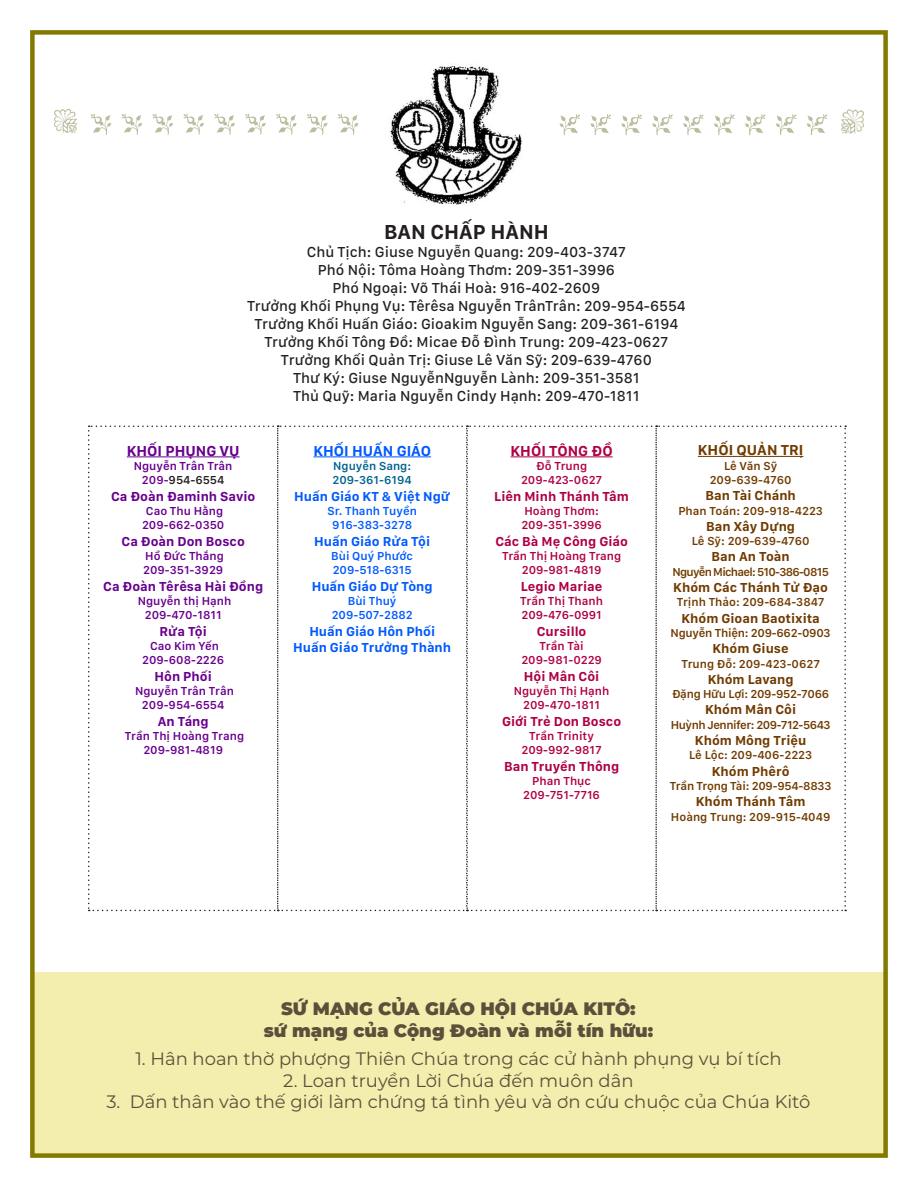
<style>
.page{position:relative;width:918px;height:1188px;background:#fff}
.page>*{position:absolute;margin:0;border:0;box-sizing:border-box;transform-origin:0 0}
.t1{font:700 21px "San Francisco Text";color:#231f20}
.t2{font:18px "Montserrat";color:#5a503b}
.t3{font:900 18px "Montserrat";color:#5a503b}
.t4{font:500 15px "San Francisco Text";color:#231f20}
.topic_3{font:700 15px "San Francisco Text";color:#005aff}
.topic_3-2{font:700 15px "San Francisco Text";color:#69008f}
.topic_3-3{font:700 15px "San Francisco Text";color:#703b00}
.topic_3-4{font:700 15px "San Francisco Text";color:#af0046}
.topic_3-5{font:700 13.5px "San Francisco Text";color:#703b00}
.topic_3-6{font:700 13.5px "San Francisco Text";color:#af0046}
.topic_3-7{font:700 13.5px "San Francisco Text";color:#005aff}
.topic_3-8{font:700 13.5px "San Francisco Text";color:#69008f}
.text_3{font:600 12px "San Francisco Text";color:#af0046}
.ten_dienthoai{font:600 12px "San Francisco Text";color:#703b00}
.topic_2{font:600 12px "San Francisco Text";color:#69008f}
.ten_dienthoai-2{font:600 12px "San Francisco Text";letter-spacing:-.02em;color:#703b00}
.text_3-2{font:600 12px "San Francisco Text";color:#69008f}
.text_3-3{font:600 12px "San Francisco Text";color:#005aff}
.ten_dienthoai-3{font:600 12px "San Francisco Text";letter-spacing:-.06em;color:#703b00}
.ten_dienthoai-4{font:600 12px "San Francisco Text";letter-spacing:-.04em;color:#703b00}
.t5{font:600 12px "San Francisco Text";color:#00628e}
.text_3-4{font:600 12px "San Francisco Text";color:#703b00}
.text_3-5{font:600 12px "San Francisco Text";color:#231f20}
.s1{color:#69008f}
</style>
<div class="page">
<div style="left:30px;top:972px;width:856px;height:184px;background:#f4eeae"></div>
<img style="left:390px;top:66px;width:132px;height:139px">
<svg style="left:54px;top:109px;width:304px;height:26px"></svg>
<svg style="left:560px;top:109px;width:304px;height:26px"></svg>
<div style="left:30px;top:30px;width:858px;height:1128px;border:4px solid #837a00"></div>
<svg style="left:88px;top:426px;width:758px;height:485px"></svg>
<p class="t1" style="left:384px;top:219px;width:166px">BAN CHẤP HÀNH</p>
<p class="t4" style="left:307px;top:243px;width:321px">Chủ Tịch: Giuse Nguyễn Quang: 209-403-3747</p>
<p class="t4" style="left:318px;top:261px;width:298px">Phó Nội: Tôma Hoàng Thơm: 209-351-3996</p>
<p class="t4" style="left:333px;top:279px;width:269px">Phó Ngoại: Võ Thái Hoà: 916-402-2609</p>
<p class="t4" style="left:247px;top:297px;width:440px">Trưởng Khối Phụng Vụ: Têrêsa Nguyễn TrânTrân: 209-954-6554</p>
<p class="t4" style="left:254px;top:315px;width:425px">Trưởng Khối Huấn Giáo: Gioakim Nguyễn Sang: 209-361-6194</p>
<p class="t4" style="left:264px;top:333px;width:405px">Trưởng Khối Tông Đồ: Micae Đỗ Đình Trung: 209-423-0627</p>
<p class="t4" style="left:281px;top:351px;width:372px">Trưởng Khối Quản Trị: Giuse Lê Văn Sỹ: 209-639-4760</p>
<p class="t4" style="left:293px;top:369px;width:348px">Thư Ký: Giuse NguyễnNguyễn Lành: 209-351-3581</p>
<p class="t4" style="left:293px;top:387px;width:348px">Thủ Quỹ: Maria Nguyễn Cindy Hạnh: 209-470-1811</p>
<p class="topic_3-2" style="left:127px;top:441px;width:114px">KHỐI PHỤNG VỤ</p>
<p class="text_3-2" style="left:134px;top:458px;width:100px">Nguyễn Trân Trân</p>
<p class="text_3-5" style="left:142px;top:473px;width:84px"><span class="s1">209-</span>954-6554</p>
<p class="topic_3-8" style="left:111px;top:487px;width:146px">Ca Đoàn Đaminh Savio</p>
<p class="topic_2" style="left:146px;top:503px;width:79px">Cao Thu Hằng</p>
<p class="topic_2" style="left:142px;top:518px;width:84px">209-662-0350</p>
<p class="topic_3-8" style="left:122px;top:532px;width:125px">Ca Đoàn Don Bosco</p>
<p class="topic_2" style="left:145px;top:548px;width:80px">Hồ Đức Thắng</p>
<p class="topic_2" style="left:143px;top:563px;width:82px">209-351-3929</p>
<p class="topic_3-8" style="left:103px;top:577px;width:162px">Ca Đoàn Têrêsa Hài Đồng</p>
<p class="topic_2" style="left:138px;top:593px;width:95px">Nguyễn thị Hạnh</p>
<p class="topic_2" style="left:145px;top:608px;width:78px">209-470-1811</p>
<p class="topic_3-8" style="left:159px;top:622px;width:49px">Rửa Tội</p>
<p class="topic_2" style="left:150px;top:638px;width:70px">Cao Kim Yến</p>
<p class="topic_2" style="left:142px;top:653px;width:83px">209-608-2226</p>
<p class="topic_3-8" style="left:155px;top:667px;width:59px">Hôn Phối</p>
<p class="text_3-2" style="left:135px;top:683px;width:100px">Nguyễn Trân Trân</p>
<p class="text_3-2" style="left:142px;top:698px;width:84px">209-954-6554</p>
<p class="topic_3-8" style="left:158px;top:712px;width:53px">An Táng</p>
<p class="text_3-2" style="left:125px;top:728px;width:121px">Trần Thị Hoàng Trang</p>
<p class="text_3-2" style="left:143px;top:743px;width:81px">209-981-4819</p>
<p class="topic_3" style="left:313px;top:441px;width:119px">KHỐI HUẤN GIÁO</p>
<p class="t5" style="left:333px;top:458px;width:79px">Nguyễn Sang:</p>
<p class="t5" style="left:333px;top:473px;width:81px">209-361-6194</p>
<p class="topic_3-7" style="left:294px;top:487px;width:157px">Huấn Giáo KT &amp; Việt Ngữ</p>
<p class="text_3-3" style="left:327px;top:503px;width:91px">Sr. Thanh Tuyền</p>
<p class="text_3-3" style="left:332px;top:518px;width:81px">916-383-3278</p>
<p class="topic_3-7" style="left:314px;top:532px;width:117px">Huấn Giáo Rửa Tội</p>
<p class="text_3-3" style="left:331px;top:548px;width:83px">Bùi Quý Phước</p>
<p class="text_3-3" style="left:333px;top:563px;width:81px">209-518-6315</p>
<p class="topic_3-7" style="left:312px;top:577px;width:122px">Huấn Giáo Dự Tòng</p>
<p class="text_3-3" style="left:348px;top:593px;width:50px">Bùi Thuý</p>
<p class="text_3-3" style="left:332px;top:608px;width:83px">209-507-2882</p>
<p class="topic_3-7" style="left:309px;top:622px;width:127px">Huấn Giáo Hôn Phối</p>
<p class="topic_3-7" style="left:293px;top:639px;width:160px">Huấn Giáo Trưởng Thành</p>
<p class="topic_3-4" style="left:511px;top:441px;width:104px">KHỐI TÔNG ĐỒ</p>
<p class="text_3" style="left:536px;top:458px;width:52px">Đỗ Trung</p>
<p class="text_3" style="left:521px;top:473px;width:83px">209-423-0627</p>
<p class="topic_3-6" style="left:494px;top:487px;width:136px">Liên Minh Thánh Tâm</p>
<p class="text_3" style="left:524px;top:503px;width:76px">Hoàng Thơm:</p>
<p class="text_3" style="left:521px;top:518px;width:82px">209-351-3996</p>
<p class="topic_3-6" style="left:495px;top:532px;width:134px">Các Bà Mẹ Công Giáo</p>
<p class="text_3" style="left:502px;top:548px;width:121px">Trần Thị Hoàng Trang</p>
<p class="text_3" style="left:522px;top:563px;width:81px">209-981-4819</p>
<p class="topic_3-6" style="left:521px;top:577px;width:83px">Legio Mariae</p>
<p class="text_3" style="left:520px;top:593px;width:84px">Trần Thị Thanh</p>
<p class="text_3" style="left:521px;top:608px;width:82px">209-476-0991</p>
<p class="topic_3-6" style="left:537px;top:622px;width:51px">Cursillo</p>
<p class="text_3" style="left:540px;top:638px;width:46px">Trần Tài</p>
<p class="text_3" style="left:521px;top:653px;width:82px">209-981-0229</p>
<p class="topic_3-6" style="left:524px;top:667px;width:77px">Hội Mân Côi</p>
<p class="text_3" style="left:514px;top:683px;width:97px">Nguyễn Thị Hạnh</p>
<p class="text_3" style="left:523px;top:698px;width:78px">209-470-1811</p>
<p class="topic_3-6" style="left:502px;top:712px;width:121px">Giới Trẻ Don Bosco</p>
<p class="text_3" style="left:529px;top:728px;width:66px">Trần Trinity</p>
<p class="text_3" style="left:522px;top:743px;width:82px">209-992-9817</p>
<p class="topic_3-6" style="left:504px;top:757px;width:117px">Ban Truyền Thông</p>
<p class="text_3" style="left:532px;top:773px;width:60px">Phan Thục</p>
<p class="text_3" style="left:523px;top:788px;width:78px">209-751-7716</p>
<p class="topic_3-3" style="left:698px;top:441px;width:107px">KHỐI QUẢN TRỊ</p>
<p class="text_3-4" style="left:724px;top:458px;width:55px">Lê Văn Sỹ</p>
<p class="text_3-4" style="left:710px;top:472px;width:83px">209-639-4760</p>
<p class="topic_3-5" style="left:705px;top:487px;width:92px">Ban Tài Chánh</p>
<p class="ten_dienthoai" style="left:678px;top:503px;width:146px">Phan Toán: 209-918-4223</p>
<p class="topic_3-5" style="left:706px;top:518px;width:90px">Ban Xây Dựng</p>
<p class="ten_dienthoai" style="left:692px;top:534px;width:119px">Lê Sỹ: 209-639-4760</p>
<p class="topic_3-5" style="left:712px;top:548px;width:80px">Ban An Toàn</p>
<p class="ten_dienthoai-3" style="left:672px;top:564px;width:158px">Nguyễn Michael: 510-386-0815</p>
<p class="topic_3-5" style="left:673px;top:579px;width:156px">Khóm Các Thánh Tử Đạo</p>
<p class="ten_dienthoai" style="left:677px;top:595px;width:149px">Trịnh Thảo: 209-684-3847</p>
<p class="topic_3-5" style="left:681px;top:609px;width:140px">Khóm Gioan Baotixita</p>
<p class="ten_dienthoai-2" style="left:671px;top:625px;width:162px">Nguyễn Thiện: 209-662-0903</p>
<p class="topic_3-5" style="left:713px;top:640px;width:78px">Khóm Giuse</p>
<p class="ten_dienthoai" style="left:681px;top:656px;width:140px">Trung Đỗ: 209-423-0627</p>
<p class="topic_3-5" style="left:708px;top:671px;width:87px">Khóm Lavang</p>
<p class="ten_dienthoai-2" style="left:672px;top:687px;width:159px">Đặng Hữu Lợi: 209-952-7066</p>
<p class="topic_3-5" style="left:705px;top:701px;width:92px">Khóm Mân Côi</p>
<p class="ten_dienthoai-4" style="left:671px;top:717px;width:161px">Huỳnh Jennifer: 209-712-5643</p>
<p class="topic_3-5" style="left:695px;top:732px;width:113px">Khóm Mông Triệu</p>
<p class="ten_dienthoai" style="left:689px;top:748px;width:125px">Lê Lộc: 209-406-2223</p>
<p class="topic_3-5" style="left:712px;top:762px;width:79px">Khóm Phêrô</p>
<p class="ten_dienthoai-2" style="left:670px;top:778px;width:163px">Trần Trọng Tài: 209-954-8833</p>
<p class="topic_3-5" style="left:696px;top:793px;width:111px">Khóm Thánh Tâm</p>
<p class="ten_dienthoai" style="left:671px;top:809px;width:161px">Hoàng Trung: 209-915-4049</p>
<p class="t3" style="left:281px;top:995px;width:356px">SỨ MẠNG CỦA GIÁO HỘI CHÚA KITÔ:</p>
<p class="t3" style="left:264px;top:1017px;width:391px">sứ mạng của Cộng Đoàn và mỗi tín hữu:</p>
<p class="t2" style="left:135px;top:1047px;width:648px">1. Hân hoan thờ phượng Thiên Chúa trong các cử hành phụng vụ bí tích</p>
<p class="t2" style="left:283px;top:1068px;width:352px">2. Loan truyền Lời Chúa đến muôn dân</p>
<p class="t2" style="left:106px;top:1090px;width:706px">3. Dấn thân vào thế giới làm chứng tá tình yêu và ơn cứu chuộc của Chúa Kitô</p>
</div>
